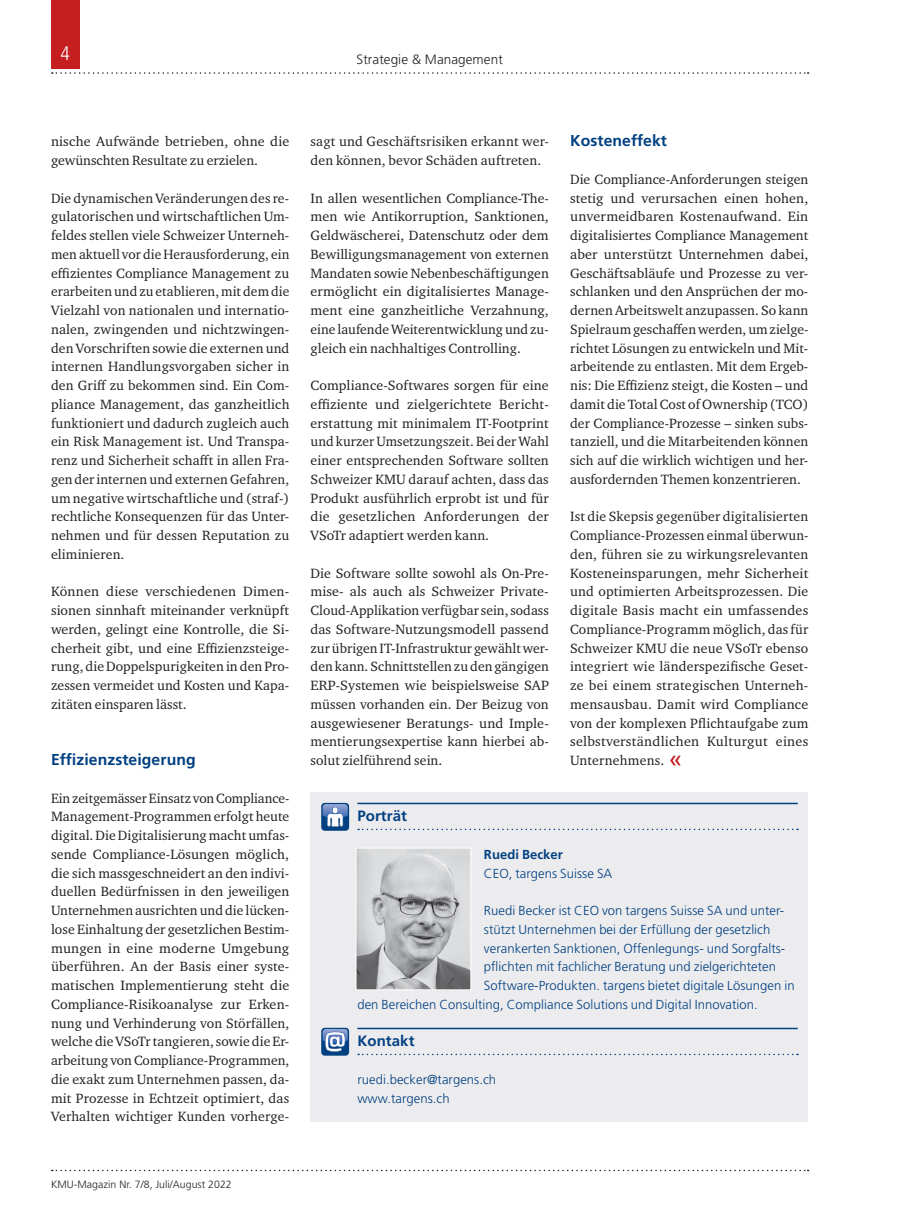
<style>
.page{position:relative;width:902px;height:1212px;background:#fff}
.page>*{position:absolute;margin:0;border:0;box-sizing:border-box;transform-origin:0 0}
.t1{font:300 condensed 19.5px "Frutiger LT Std";color:#fff}
.t2{font:700 15.75px "Frutiger LT Std";letter-spacing:.005em;color:#014081}
.t3{font:700 15px "Frutiger LT Std";letter-spacing:.005em;color:#014081}
.t4{font:13.8px/18.8px "Charter ITC Std";letter-spacing:.01em;color:#231f20;text-align:justify}
.t5{font:300 13.5px "Frutiger LT Std";letter-spacing:.005em;color:#231f20}
.t6{font:300 13.05px/18.8px "Frutiger LT Std";letter-spacing:.005em;color:#014081}
.t7{font:700 13.05px "Frutiger LT Std";letter-spacing:.005em;color:#014081}
.t8{font:300 10.5px "Frutiger LT Std";letter-spacing:.005em;color:#231f20}
.s1{font-family:"Frutiger LT Std";font-size:24px;color:#c41e1f}
</style>
<div class="page">
<svg style="left:52px;top:72px;width:756px;height:2px"></svg>
<div style="left:51px;top:0;width:29px;height:68px;background:#c41e1f"></div>
<svg style="left:52px;top:1170px;width:756px;height:1px"></svg>
<div style="left:310px;top:792px;width:498px;height:329px;background:#ececee"></div>
<hr style="left:357px;top:803px;width:440px;height:1px;background:#014081">
<svg style="left:358px;top:829px;width:439px;height:1px"></svg>
<hr style="left:357px;top:1028px;width:440px;height:1px;background:#014081">
<svg style="left:358px;top:1054px;width:439px;height:1px"></svg>
<div style="left:321px;top:803px;width:28px;height:28px;background:#014081;border-radius:4px"></div>
<svg style="left:322px;top:804px;width:26px;height:22px"></svg>
<div style="left:321px;top:1028px;width:28px;height:28px;background:#014081;border-radius:4px"></div>
<svg style="left:322px;top:1029px;width:26px;height:22px"></svg>
<img style="left:357px;top:850px;width:112px;height:138px">
<div style="left:355px;top:848px;width:116px;height:142px;border:1px solid #fff"></div>
<h1 class="t1" style="left:61px;top:42px;width:11px">4</h1>
<p class="t5" style="left:356px;top:51px;width:148px">Strategie &amp; Management</p>
<p class="t4" style="left:51px;top:132px;width:240px">nische Aufwände betrieben, ohne die gewünschten Resultate zu erzielen.</p>
<p class="t4" style="left:51px;top:188px;width:240px">Die dynamischen Veränderungen des re&shy;gulatorischen und wirtschaftlichen Um&shy;feldes stellen viele Schweizer Unterneh&shy;men aktuell vor die Herausforderung, ein effizientes Compliance Management zu erarbeiten und zu etablieren, mit dem die Vielzahl von nationalen und internatio&shy;nalen, zwingenden und nichtzwingen&shy;den Vorschriften sowie die externen und internen Handlungsvorgaben sicher in den Griff zu bekommen sind. Ein Com&shy;pliance Management, das ganzheitlich funktioniert und dadurch zugleich auch ein Risk Management ist. Und Transpa&shy;renz und Sicherheit schafft in allen Fra&shy;gen der internen und externen Gefahren, um negative wirtschaftliche und (straf-) rechtliche Konsequenzen für das Unter&shy;nehmen und für dessen Reputation zu eliminieren.</p>
<p class="t4" style="left:51px;top:582px;width:240px">Können diese verschiedenen Dimen&shy;sionen sinnhaft miteinander verknüpft werden, gelingt eine Kontrolle, die Si&shy;cherheit gibt, und eine Effizienzsteige&shy;rung, die Doppelspurigkeiten in den Pro&shy;zessen vermeidet und Kosten und Kapa&shy;zitäten einsparen lässt.</p>
<p class="t2" style="left:51px;top:750px;width:146px">Effizienzsteigerung</p>
<p class="t4" style="left:51px;top:788px;width:240px">Ein zeitgemässer Einsatz von Compliance-Management-Programmen erfolgt heute digital. Die Digitalisierung macht umfas&shy;sende Compliance-Lösungen möglich, die sich massgeschneidert an den indivi&shy;duellen Bedürfnissen in den jeweiligen Unternehmen ausrichten und die lücken&shy;lose Einhaltung der gesetzlichen Bestim&shy;mungen in eine moderne Umgebung überführen. An der Basis einer syste&shy;matischen Implementierung steht die Compliance-Risikoanalyse zur Erken&shy;nung und Verhinderung von Störfällen, welche die VSoTr tangieren, sowie die Er&shy;arbeitung von Compliance-Programmen, die exakt zum Unternehmen passen, da&shy;mit Prozesse in Echtzeit optimiert, das Verhalten wichtiger Kunden vorherge-</p>
<p class="t4" style="left:310px;top:132px;width:240px">sagt und Geschäftsrisiken erkannt wer&shy;den können, bevor Schäden auftreten.</p>
<p class="t4" style="left:310px;top:188px;width:240px">In allen wesentlichen Compliance-The&shy;men wie Antikorruption, Sanktionen, Geldwäscherei, Datenschutz oder dem Bewilligungsmanagement von externen Mandaten sowie Nebenbeschäftigungen ermöglicht ein digitalisiertes Manage&shy;ment eine ganzheitliche Verzahnung, eine laufende Weiterentwicklung und zu&shy;gleich ein nachhaltiges Controlling.</p>
<p class="t4" style="left:310px;top:376px;width:240px">Compliance-Softwares sorgen für eine effiziente und zielgerichtete Bericht&shy;erstattung mit minimalem IT-Footprint und kurzer Umsetzungszeit. Bei der Wahl einer entsprechenden Software sollten Schweizer KMU darauf achten, dass das Produkt ausführlich erprobt ist und für die gesetzlichen Anforderungen der VSoTr adaptiert werden kann.</p>
<p class="t4" style="left:310px;top:563px;width:240px">Die Software sollte sowohl als On-Pre&shy;mise- als auch als Schweizer Private-Cloud-Applikation verfügbar sein, sodass das Software-Nutzungsmodell passend zur übrigen IT-Infrastruktur gewählt wer&shy;den kann. Schnittstellen zu den gängigen ERP-Systemen wie beispielsweise SAP müssen vorhanden ein. Der Beizug von ausgewiesener Beratungs- und Imple&shy;mentierungsexpertise kann hierbei ab&shy;solut zielführend sein.</p>
<p class="t3" style="left:357px;top:807px;width:51px">Porträt</p>
<p class="t2" style="left:570px;top:132px;width:98px">Kosteneffekt</p>
<p class="t4" style="left:570px;top:169px;width:240px">Die Compliance-Anforderungen steigen stetig und verursachen einen hohen, unvermeidbaren Kostenaufwand. Ein digitalisiertes Compliance Management aber unterstützt Unternehmen dabei, Geschäftsabläufe und Prozesse zu ver&shy;schlanken und den Ansprüchen der mo&shy;dernen Arbeitswelt anzupassen. So kann Spielraum geschaffen werden, um zielge&shy;richtet Lösungen zu entwickeln und Mit&shy;arbeitende zu entlasten. Mit dem Ergeb&shy;nis: Die Effizienz steigt, die Kosten – und damit die Total Cost of Ownership (TCO) der Compliance-Prozesse – sinken subs&shy;tanziell, und die Mitarbeitenden können sich auf die wirklich wichtigen und her&shy;ausfordernden Themen konzentrieren.</p>
<p class="t4" style="left:570px;top:507px;width:240px">Ist die Skepsis gegenüber digitalisierten Compliance-Prozessen einmal überwun&shy;den, führen sie zu wirkungsrelevanten Kosteneinsparungen, mehr Sicherheit und optimierten Arbeitsprozessen. Die digitale Basis macht ein umfassendes Compliance-Programm möglich, das für Schweizer KMU die neue VSoTr ebenso integriert wie länderspezifische Geset&shy;ze bei einem strategischen Unterneh&shy;mensausbau. Damit wird Compliance von der komplexen Pflichtaufgabe zum selbstverständlichen Kulturgut eines Unternehmens. <span class="s1">«</span></p>
<p class="t7" style="left:484px;top:847px;width:81px">Ruedi Becker</p>
<p class="t6" style="left:484px;top:864px;width:130px">CEO, targens Suisse SA</p>
<p class="t6" style="left:484px;top:901px;width:301px">Ruedi Becker ist CEO von targens Suisse SA und unter-</p>
<p class="t6" style="left:484px;top:920px;width:288px">stützt Unternehmen bei der Erfüllung der gesetzlich</p>
<p class="t6" style="left:484px;top:939px;width:303px">verankerten Sanktionen, Offenlegungs- und Sorgfalts-</p>
<p class="t6" style="left:484px;top:958px;width:293px">pflichten mit fachlicher Beratung und zielgerichteten</p>
<p class="t6" style="left:484px;top:976px;width:312px">Software-Produkten. targens bietet digitale Lösungen in</p>
<p class="t6" style="left:357px;top:995px;width:402px">den Bereichen Consulting, Compliance Solutions und Digital Innovation.</p>
<p class="t3" style="left:357px;top:1032px;width:59px">Kontakt</p>
<p class="t6" style="left:357px;top:1070px;width:140px">ruedi.becker@targens.ch www.targens.ch</p>
<p class="t8" style="left:51px;top:1178px;width:182px">KMU-Magazin Nr. 7/8, Juli/August 2022</p>
</div>
